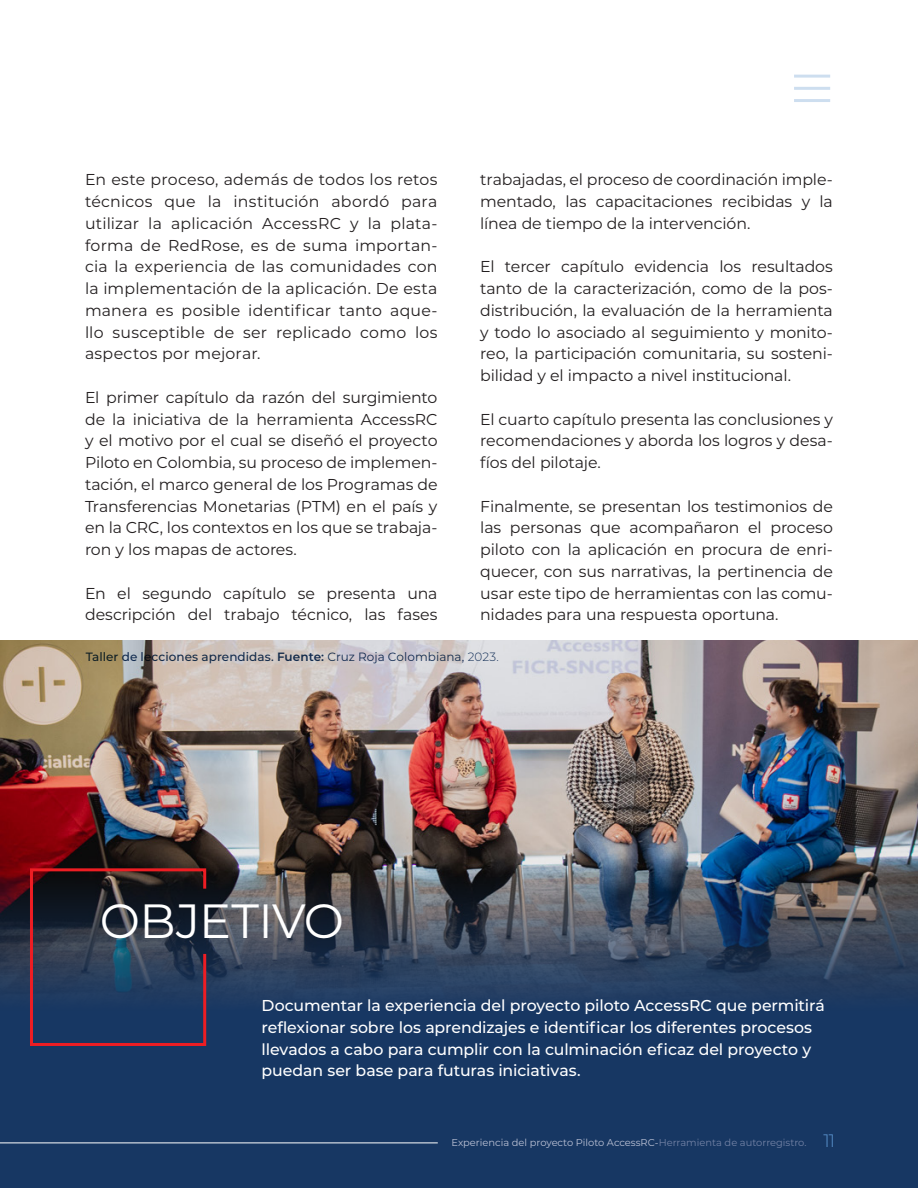
<style>
.page{position:relative;width:918px;height:1188px;background:#fff}
.page>*{position:absolute;margin:0;border:0;box-sizing:border-box;transform-origin:0 0}
.Body_copy_10_5pt{font:48px "Montserrat";letter-spacing:-.015em;color:#fff}
.Numero_pagina{font:300 18px "Montserrat";color:#5991cc}
.Body_copy_10_5pt-2{font:15.75px/21.8px "Montserrat";letter-spacing:-.005em;color:#231f20;text-align:justify}
.Body_copy_10_5pt-3{font:500 15.75px/21.8px "Montserrat";letter-spacing:-.005em;color:#fff}
.t1{font:500 12px "Montserrat";letter-spacing:.005em;color:#173763}
.t2{font:9.9px "Montserrat";color:#bbc1d5}
.s1{font-weight:600}
.s2{font-weight:400}
.s3{font-weight:300}
.s4{color:#7382a5}
</style>
<div class="page">
<hr style="left:794px;top:75px;width:36px;height:3px;background:#5991cc">
<hr style="left:794px;top:87px;width:36px;height:3px;background:#5991cc">
<hr style="left:794px;top:99px;width:36px;height:3px;background:#5991cc">
<img style="left:0;top:640px;width:918px;height:230px">
<svg style="left:0;top:870px;width:918px;height:318px;background:#253d60"></svg>
<svg style="left:28px;top:867px;width:180px;height:180px;background:#2e2f45"></svg>
<hr style="left:0;top:1143px;width:438px;height:1px;background:#fff">
<p class="Body_copy_10_5pt-2" style="left:85px;top:168px;width:354px">En este proceso, además de todos los retos técnicos que la institución abordó para utilizar la aplicación AccessRC y la plata&shy;forma de RedRose, es de suma importan&shy;cia la experiencia de las comunidades con la implementación de la aplicación. De esta manera es posible identificar tanto aque&shy;llo susceptible de ser replicado como los aspectos por mejorar.</p>
<p class="Body_copy_10_5pt-2" style="left:85px;top:386px;width:354px">El primer capítulo da razón del surgimiento de la iniciativa de la herramienta AccessRC y el motivo por el cual se diseñó el proyecto Piloto en Colombia, su proceso de implemen&shy;tación, el marco general de los Programas de Transferencias Monetarias (PTM) en el país y en la CRC, los contextos en los que se trabaja&shy;ron y los mapas de actores.</p>
<p class="Body_copy_10_5pt-2" style="left:85px;top:582px;width:354px">En el segundo capítulo se presenta una descripción del trabajo técnico, las fases</p>
<p class="Body_copy_10_5pt-2" style="left:480px;top:168px;width:354px">trabajadas, el proceso de coordinación imple&shy;mentado, las capacitaciones recibidas y la línea de tiempo de la intervención.</p>
<p class="Body_copy_10_5pt-2" style="left:480px;top:255px;width:354px">El tercer capítulo evidencia los resultados tanto de la caracterización, como de la pos&shy;distribución, la evaluación de la herramienta y todo lo asociado al seguimiento y monito&shy;reo, la participación comunitaria, su sosteni&shy;bilidad y el impacto a nivel institucional.</p>
<p class="Body_copy_10_5pt-2" style="left:480px;top:408px;width:354px">El cuarto capítulo presenta las conclusiones y recomendaciones y aborda los logros y desa&shy;fíos del pilotaje.</p>
<p class="Body_copy_10_5pt-2" style="left:480px;top:495px;width:354px">Finalmente, se presentan los testimonios de las personas que acompañaron el proceso piloto con la aplicación en procura de enri&shy;quecer, con sus narrativas, la pertinencia de usar este tipo de herramientas con las comu&shy;nidades para una respuesta oportuna.</p>
<p class="t1" style="left:86px;top:648px;width:415px">Taller de lecciones aprendidas. <span class="s1">Fuente:</span> <span class="s2">Cruz Roja Colombiana,</span> <span class="s3">2023.</span></p>
<p class="Body_copy_10_5pt" style="left:100px;top:888px;width:246px">OBJETIVO</p>
<p class="Body_copy_10_5pt-3" style="left:261px;top:994px;width:565px">Documentar la experiencia del proyecto piloto AccessRC que permitirá reflexionar sobre los aprendizajes e identificar los diferentes procesos llevados a cabo para cumplir con la culminación eficaz del proyecto y puedan ser base para futuras iniciativas.</p>
<p class="t2" style="left:452px;top:1136px;width:356px">Experiencia del proyecto Piloto AccessRC-<span class="s4">Herramienta de autorregistro.</span></p>
<p class="Numero_pagina" style="left:824px;top:1128px;width:13px">11</p>
</div>
